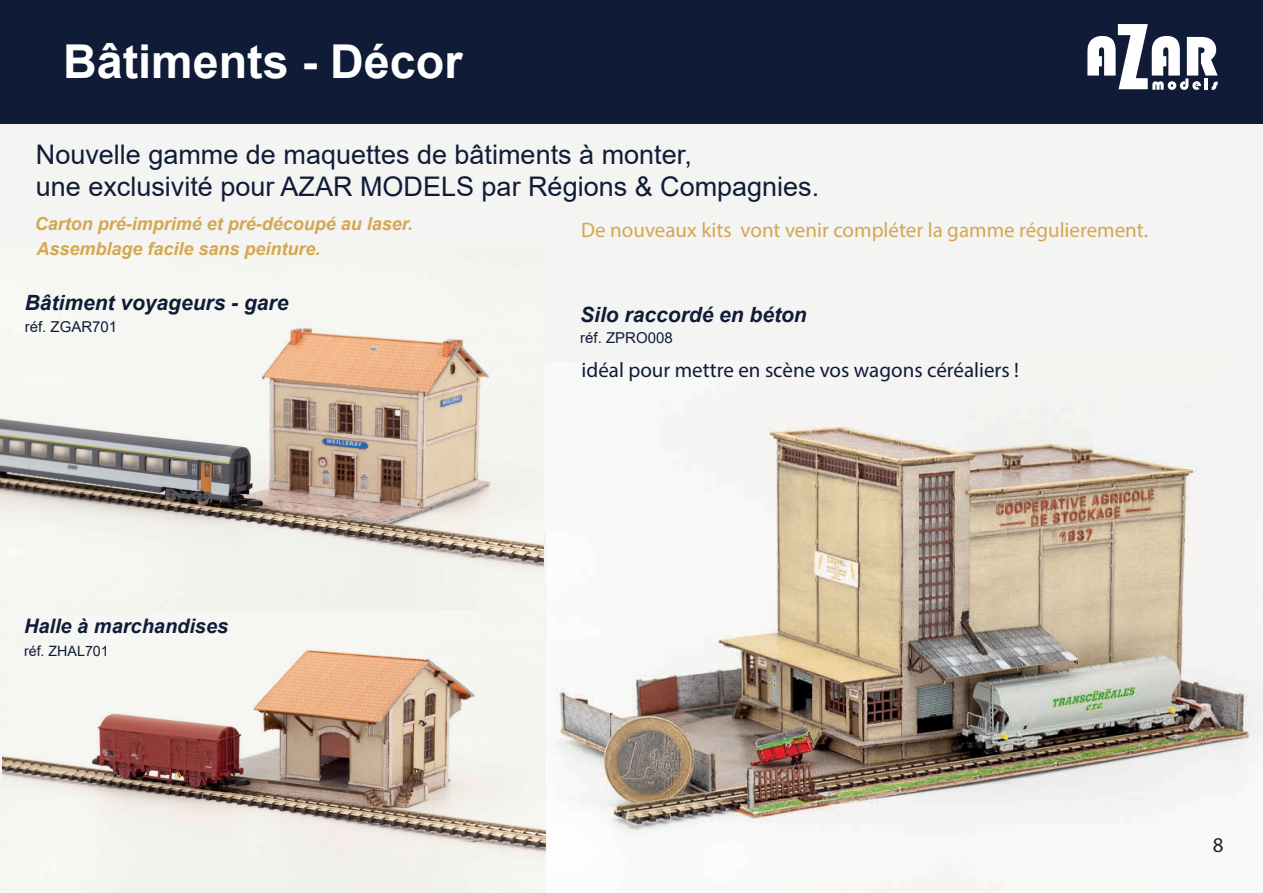
<style>
.page{position:relative;width:1263px;height:893px;background:#fff}
.page>*{position:absolute;margin:0;border:0;box-sizing:border-box;transform-origin:0 0}
.t1{font:700 46.65px "Arial";color:#fff}
.t2{font:27px/32.4px "Arial";color:#101c37}
.t3{font:21px "Myriad Pro";color:#d4a751}
.t4{font:21px "Myriad Pro";color:#101c37}
.t5{font:italic 700 21px "Arial";color:#101c37}
.t6{font:21px "Myriad Pro";color:#231f20}
.t7{font:italic 700 19.95px "Arial";color:#101c37}
.t8{font:italic 700 18px "Arial";color:#d4a751}
.t9{font:15px "Arial";color:#101c37}
.t10{font:14.25px "Arial";color:#101c37}
</style>
<div class="page">
<div style="left:0;top:90px;width:1263px;height:803px;background:#f4f4f3"></div>
<img style="left:545px;top:427px;width:705px;height:427px">
<div style="left:0;top:0;width:1263px;height:123px;background:#101c37"></div>
<svg style="left:1087px;top:24px;width:131px;height:66px"></svg>
<img style="left:2px;top:649px;width:543px;height:207px">
<img style="left:1px;top:276px;width:543px;height:293px">
<h1 class="t1" style="left:63px;top:29px;width:401px">Bâtiments - Décor</h1>
<p class="t2" style="left:36px;top:138px;width:785px">Nouvelle gamme de maquettes de bâtiments à monter,<br>une exclusivité pour AZAR MODELS par Régions &amp; Compagnies.</p>
<p class="t8" style="left:35px;top:211px;width:380px">Carton pré-imprimé et pré-découpé au laser.</p>
<p class="t3" style="left:581px;top:216px;width:568px">De nouveaux kits vont venir compléter la gamme régulierement.</p>
<p class="t8" style="left:36px;top:237px;width:286px">Assemblage facile sans peinture.</p>
<p class="t5" style="left:25px;top:289px;width:265px">Bâtiment voyageurs - gare</p>
<p class="t9" style="left:25px;top:316px;width:94px">réf. ZGAR701</p>
<p class="t5" style="left:580px;top:301px;width:228px">Silo raccordé en béton</p>
<p class="t4" style="left:582px;top:357px;width:439px">idéal pour mettre en scène vos wagons céréaliers !</p>
<p class="t9" style="left:580px;top:328px;width:94px">réf. ZPRO008</p>
<p class="t7" style="left:24px;top:612px;width:206px">Halle à marchandises</p>
<p class="t10" style="left:24px;top:641px;width:86px">réf. ZHAL701</p>
<p class="t6" style="left:1213px;top:832px;width:12px">8</p>
</div>
